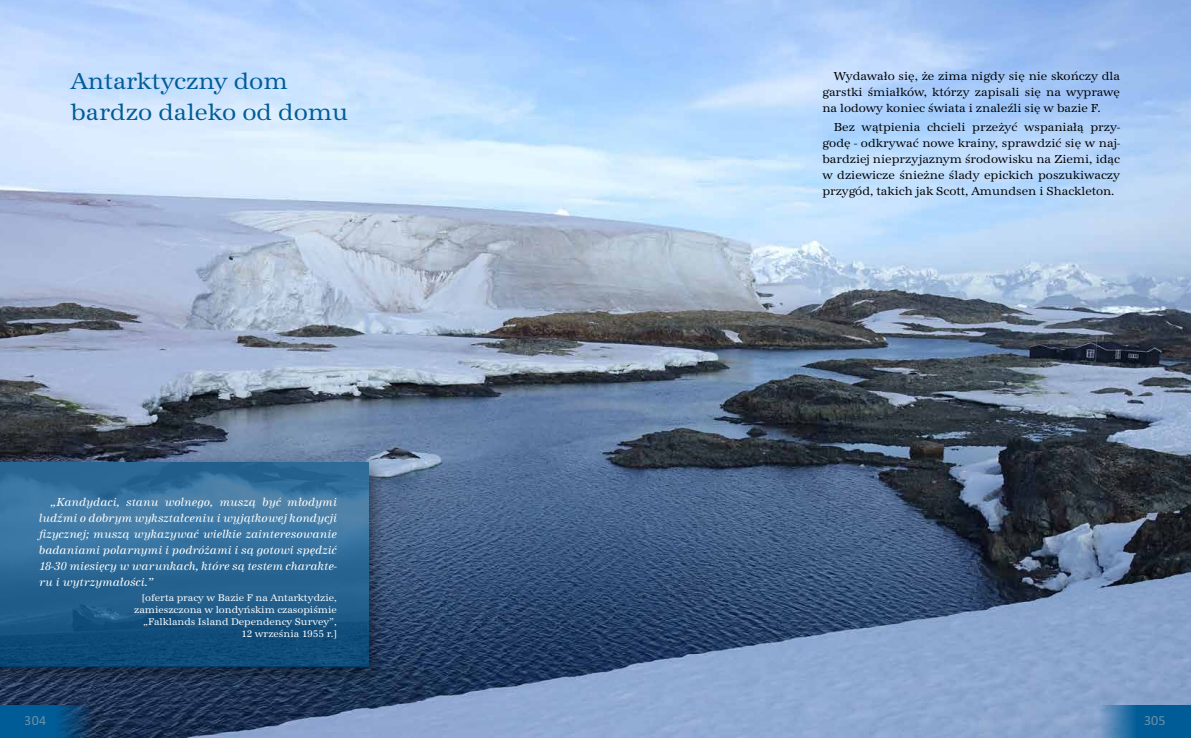
<style>
.page{position:relative;width:1191px;height:738px;background:#fff}
.page>*{position:absolute;margin:0;border:0;box-sizing:border-box;transform-origin:0 0}
.t1{font:24px/31.6px "URW Antiqua TOT";color:#005c97}
.t2{font:14px "Calibri";color:#b3b2b2}
.t3{font:12px/16px "URW Antiqua TOT";color:#000;text-align:justify}
.t4{font:italic 12px/16px "URW Antiqua TOT";color:#fff;text-align:justify}
.t5{font:10px/12px "URW Antiqua TOT";color:#fff;text-align:right}
</style>
<div class="page">
<img style="left:0;top:0;width:1191px;height:737px">
<div style="left:0;top:455px;width:387px;height:229px;background:#000;opacity:.4"></div>
<img style="left:0;top:462px;width:369px;height:203px">
<svg style="left:1098px;top:704px;width:93px;height:33px;background:#206ca3"></svg>
<svg style="left:0;top:704px;width:92px;height:33px;background:#065287"></svg>
<h1 class="t1" style="left:71px;top:65px;width:279px">Antarktyczny dom bardzo daleko od domu</h1>
<p class="t4" style="left:39px;top:493px;width:299px;text-indent:11px">„Kandydaci, stanu wolnego, muszą być młodymi ludźmi o dobrym wykształceniu i wyjątkowej kondycji fizycznej; muszą wykazywać wielkie zainteresowanie badaniami polarnymi i podróżami i są gotowi spędzić 18-30 miesięcy w warunkach, które są testem charakte&shy;ru i wytrzymałości.”</p>
<p class="t5" style="left:134px;top:591px;width:204px">[oferta pracy w Bazie F na Antarktydzie, zamieszczona w londyńskim czasopiśmie „Falklands Island Dependency Survey”, 12 września 1955 r.]</p>
<p class="t3" style="left:822px;top:68px;width:299px;text-indent:11px">Wydawało się, że zima nigdy się nie skończy dla garstki śmiałków, którzy zapisali się na wyprawę na lodowy koniec świata i znaleźli się w bazie F.</p>
<p class="t3" style="left:822px;top:119px;width:299px;text-indent:11px">Bez wątpienia chcieli przeżyć wspaniałą przy&shy;godę - odkrywać nowe krainy, sprawdzić się w naj&shy;bardziej nieprzyjaznym środowisku na Ziemi, idąc w dziewicze śnieżne ślady epickich poszukiwaczy przygód, takich jak Scott, Amundsen i Shackleton.</p>
<p class="t2" style="left:25px;top:709px;width:23px">304</p>
<p class="t2" style="left:1144px;top:709px;width:23px">305</p>
</div>
